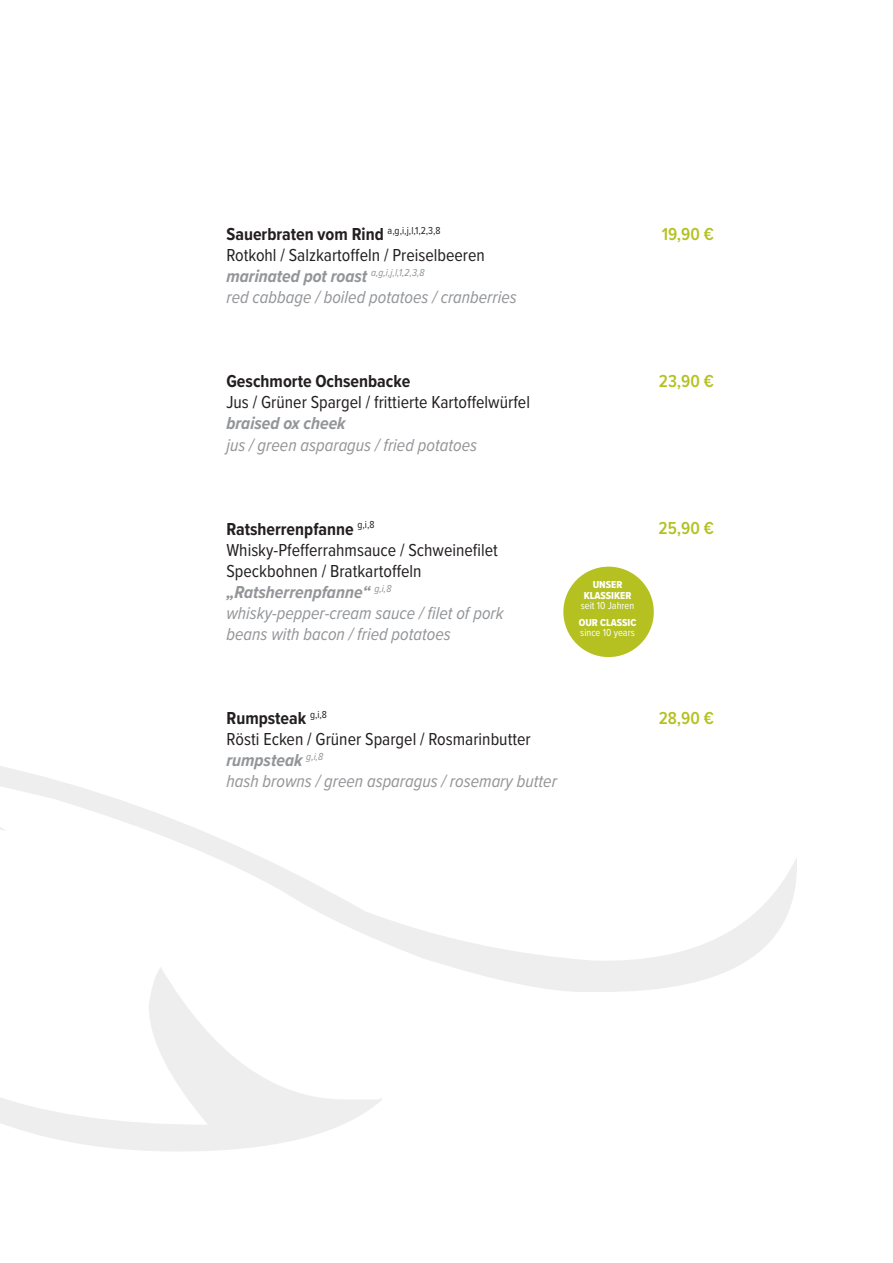
<style>
.page{position:relative;width:893px;height:1263px;background:#fff}
.page>*{position:absolute;margin:0;border:0;box-sizing:border-box;transform-origin:0 0}
.t1{font:italic 18px/21px "Proxima Nova Cond";color:#939598}
.t2{font:700 18px "Proxima Nova Cond";color:#231f20}
.t3{font:18px "Proxima Nova Cond";color:#231f20}
.t4{font:600 18px "Proxima Nova Cond";color:#b4c120}
.t5{font:italic 700 18px "Proxima Nova Cond";color:#939598}
.t6{font:10.5px/10.5px "Proxima Nova Cond Extrabld";color:#fff;text-align:center}
.t7{font:10.5px "Proxima Nova Cond";color:#fff}
.s1{font-style:normal;color:#231f20}
.s2{font-weight:700}
</style>
<div class="page">
<svg style="left:0;top:766px;width:797px;height:385px"></svg>
<div style="left:563px;top:567px;width:91px;height:90px;background:#b4c120;border-radius:50%"></div>
<p class="t2" style="left:226px;top:221px;width:216px">Sauerbraten vom Rind <sup>a,g,i,j,l,1,2,3,8</sup></p>
<p class="t4" style="left:662px;top:221px;width:54px">19,90 €</p>
<p class="t1" style="left:226px;top:244px;width:292px"><span class="s1">Rotkohl / Salzkartoffeln / Preiselbeeren </span><span class="s2">marinated pot roast</span> <sup>a,g,i,j,l,1,2,3,8<br></sup>red cabbage / boiled potatoes / cranberries</p>
<p class="t2" style="left:226px;top:368px;width:185px">Geschmorte Ochsenbacke</p>
<p class="t4" style="left:659px;top:368px;width:57px">23,90 €</p>
<p class="t3" style="left:226px;top:389px;width:305px">Jus / Grüner Spargel / frittierte Kartoffelwürfel</p>
<p class="t5" style="left:226px;top:410px;width:121px">braised ox cheek</p>
<p class="t1" style="left:226px;top:433px;width:252px">jus / green asparagus / fried potatoes</p>
<p class="t2" style="left:226px;top:515px;width:150px">Ratsherrenpfanne <sup>g,i,8</sup></p>
<p class="t4" style="left:659px;top:515px;width:57px">25,90 €</p>
<p class="t1" style="left:226px;top:538px;width:279px"><span class="s1">Whisky-Pfefferrahmsauce / Schweinefilet Speckbohnen / Bratkartoffeln </span><span class="s2">„Ratsherrenpfanne“</span> <sup>g,i,8 </sup>whisky-pepper-cream sauce / filet of pork beans with bacon / fried potatoes</p>
<p class="t6" style="left:584px;top:579px;width:49px">UNSER<br>KLASSIKER</p>
<p class="t7" style="left:581px;top:598px;width:55px">seit 10 Jahren</p>
<p class="t6" style="left:579px;top:617px;width:59px">OUR CLASSIC</p>
<p class="t7" style="left:580px;top:625px;width:56px">since 10 years</p>
<p class="t2" style="left:226px;top:704px;width:102px">Rumpsteak <sup>g,i,8</sup></p>
<p class="t4" style="left:659px;top:704px;width:57px">28,90 €</p>
<p class="t1" style="left:226px;top:727px;width:332px"><span class="s1">Rösti Ecken / Grüner Spargel / Rosmarinbutter </span><span class="s2">rumpsteak</span> <sup>g,i,8<br></sup>hash browns / green asparagus / rosemary butter</p>
</div>
